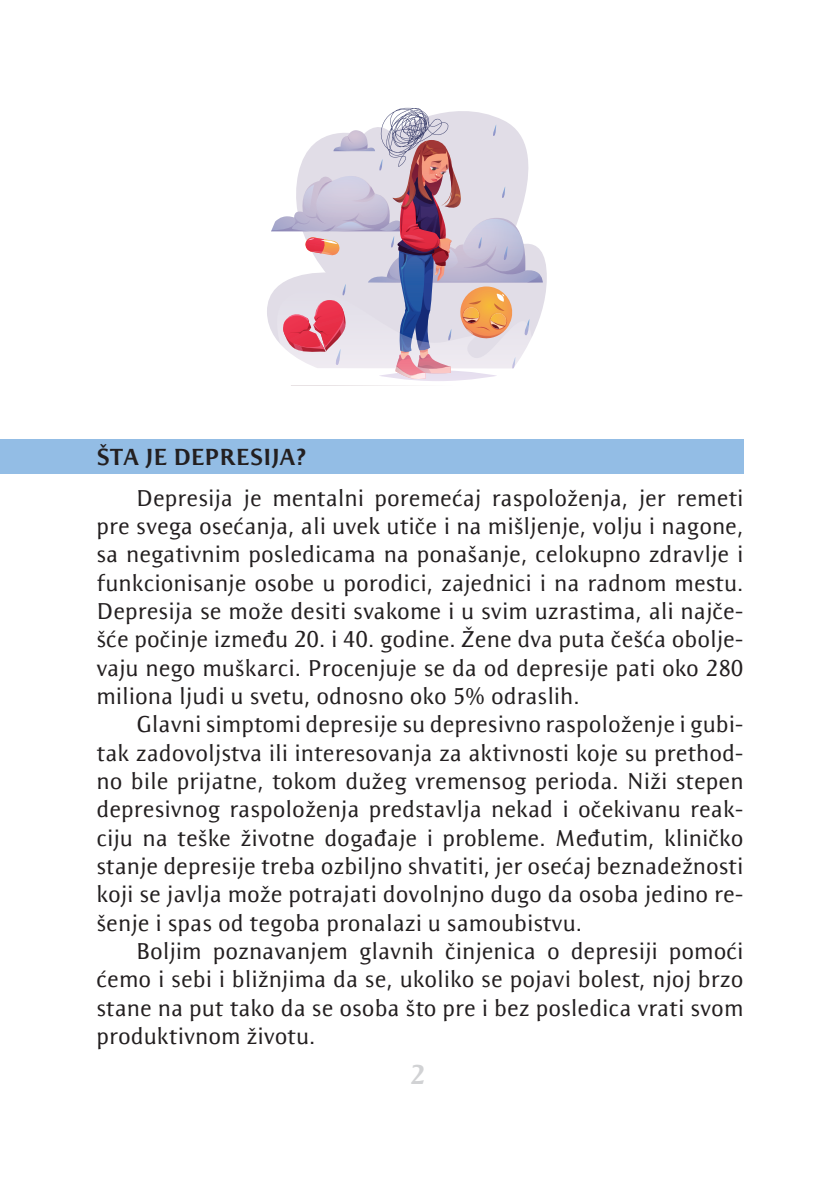
<style>
.page{position:relative;width:840px;height:1191px;background:#fff}
.page>*{position:absolute;margin:0;border:0;box-sizing:border-box;transform-origin:0 0}
.t1{font:700 28px "Resavska BG Sans";color:#d1d2d4}
.t2{font:700 24px "Resavska BG Sans";color:#231f20}
.t3{font:23.6px/28.4px "Resavska BG Sans";color:#231f20;text-align:justify}
</style>
<div class="page">
<div style="left:0;top:439px;width:743px;height:34px;background:#93bde5"></div>
<svg style="left:267px;top:108px;width:275px;height:278px"></svg>
<p class="t2" style="left:96px;top:444px;width:212px">ŠTA JE DEPRESIJA?</p>
<p class="t3" style="left:96px;top:484px;width:648px;text-indent:40px">Depresija je mentalni poremećaj raspoloženja, jer remeti pre svega osećanja, ali uvek utiče i na mišljenje, volju i nagone, sa negativnim posledicama na ponašanje, celokupno zdravlje i funkcionisanje osobe u porodici, zajednici i na radnom mestu.<br>Depresija se može desiti svakome i u svim uzrastima, ali najče&shy;šće počinje između 20. i 40. godine. Žene dva puta češća obolje&shy;vaju nego muškarci. Procenjuje se da od depresije pati oko 280 miliona ljudi u svetu, odnosno oko 5% odraslih.</p>
<p class="t3" style="left:96px;top:710px;width:648px;text-indent:40px">Glavni simptomi depresije su depresivno raspoloženje i gubi&shy;tak zadovoljstva ili interesovanja za aktivnosti koje su prethod&shy;no bile prijatne, tokom dužeg vremensog perioda. Niži stepen depresivnog raspoloženja predstavlja nekad i očekivanu reak&shy;ciju na teške životne događaje i probleme. Međutim, kliničko stanje depresije treba ozbiljno shvatiti, jer osećaj beznadežnosti koji se javlja može potrajati dovolnjno dugo da osoba jedino re&shy;šenje i spas od tegoba pronalazi u samoubistvu.</p>
<p class="t3" style="left:96px;top:937px;width:648px;text-indent:40px">Boljim poznavanjem glavnih činjenica o depresiji pomoći ćemo i sebi i bližnjima da se, ukoliko se pojavi bolest, njoj brzo stane na put tako da se osoba što pre i bez posledica vrati svom produktivnom životu.</p>
<p class="t1" style="left:409px;top:1058px;width:17px">2</p>
</div>
